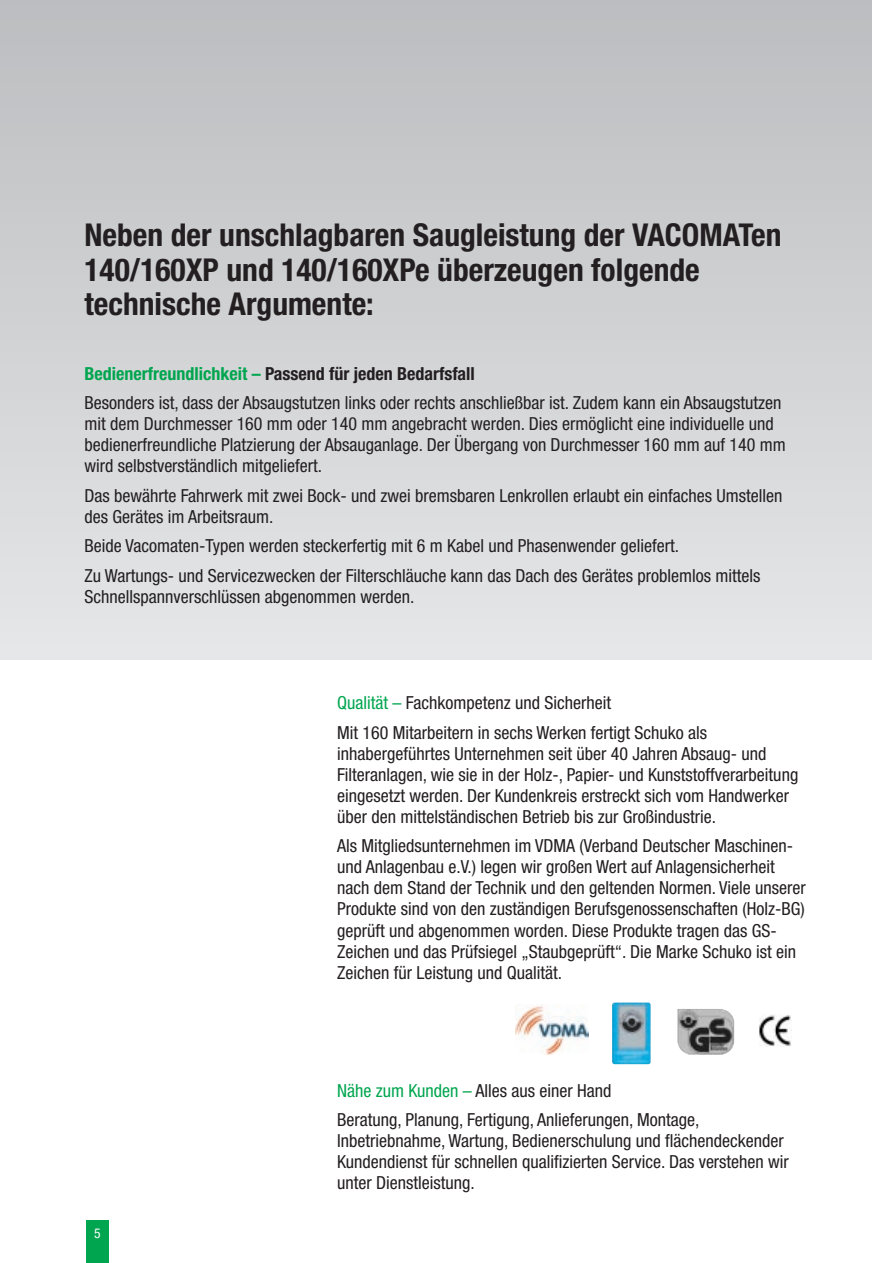
<style>
.page{position:relative;width:872px;height:1263px;background:#fff}
.page>*{position:absolute;margin:0;border:0;box-sizing:border-box;transform-origin:0 0}
.t1{font:700 condensed 31.5px/34.5px "Helvetica Neue LT Pro";color:#231f20}
.t2{font:condensed 18px/21px "Helvetica Neue LT Pro";color:#231f20}
.t3{font:condensed 13.5px "Helvetica Neue LT Pro";color:#fff}
.s1{font-weight:700;color:#00a54f}
.s2{font-weight:700}
.s3{color:#00a54f}
</style>
<div class="page">
<div style="left:0;top:0;width:872px;height:659px;background:linear-gradient(to bottom,#bcbdbf,#e6e7e9)"></div>
<img style="left:612px;top:1002px;width:39px;height:62px">
<img style="left:677px;top:1009px;width:57px;height:46px">
<img style="left:759px;top:1015px;width:33px;height:32px">
<img style="left:516px;top:1005px;width:73px;height:49px">
<div style="left:86px;top:1220px;width:23px;height:43px;background:#00a54f"></div>
<h1 class="t1" style="left:84px;top:218px;width:698px">Neben der unschlagbaren Saugleistung der VACOMATen<br>140/160XP und 140/160XPe überzeugen folgende technische Argumente:</h1>
<p class="t2" style="left:84px;top:358px;width:698px;line-height:29.5px"><span class="s1">Bedienerfreundlichkeit –</span> <span class="s2">Passend für jeden Bedarfsfall<br></span>Besonders ist, dass der Absaugstutzen links oder rechts anschließbar ist. Zudem kann ein Absaugstutzen</p>
<p class="t2" style="left:84px;top:413px;width:703px">mit dem Durchmesser 160 mm oder 140 mm angebracht werden. Dies ermöglicht eine individuelle und bedienerfreundliche Platzierung der Absauganlage. Der Übergang von Durchmesser 160 mm auf 140 mm wird selbstverständlich mitgeliefert.</p>
<p class="t2" style="left:84px;top:485px;width:699px">Das bewährte Fahrwerk mit zwei Bock- und zwei bremsbaren Lenkrollen erlaubt ein einfaches Umstellen des Gerätes im Arbeitsraum.</p>
<p class="t2" style="left:84px;top:531px;width:677px;line-height:29.5px">Beide Vacomaten-Typen werden steckerfertig mit 6 m Kabel und Phasenwender geliefert.<br>Zu Wartungs- und Servicezwecken der Filterschläuche kann das Dach des Gerätes problemlos mittels</p>
<p class="t2" style="left:84px;top:586px;width:331px">Schnellspannverschlüssen abgenommen werden.</p>
<p class="t2" style="left:337px;top:688px;width:372px;line-height:29.5px"><span class="s3">Qualität –</span> Fachkompetenz und Sicherheit<br>Mit 160 Mitarbeitern in sechs Werken fertigt Schuko als</p>
<p class="t2" style="left:337px;top:743px;width:463px">inhabergeführtes Unternehmen seit über 40 Jahren Absaug- und Filteranlagen, wie sie in der Holz-, Papier- und Kunststoffverarbeitung eingesetzt werden. Der Kundenkreis erstreckt sich vom Handwerker über den mittelständischen Betrieb bis zur Großindustrie.</p>
<p class="t2" style="left:337px;top:835px;width:470px">Als Mitgliedsunternehmen im VDMA (Verband Deutscher Maschinen&shy;und Anlagenbau e.V.) legen wir großen Wert auf Anlagensicherheit nach dem Stand der Technik und den geltenden Normen. Viele unserer Produkte sind von den zuständigen Berufsgenossenschaften (Holz-BG) geprüft und abgenommen worden. Diese Produkte tragen das GS-Zeichen und das Prüfsiegel „Staubgeprüft“. Die Marke Schuko ist ein Zeichen für Leistung und Qualität.</p>
<p class="t3" style="left:94px;top:1226px;width:8px">5</p>
<p class="t2" style="left:337px;top:1075px;width:364px;line-height:29.5px"><span class="s3">Nähe zum Kunden –</span> Alles aus einer Hand<br>Beratung, Planung, Fertigung, Anlieferungen, Montage,</p>
<p class="t2" style="left:337px;top:1130px;width:453px">Inbetriebnahme, Wartung, Bedienerschulung und flächendeckender<br>Kundendienst für schnellen qualifizierten Service. Das verstehen wir unter Dienstleistung.</p>
</div>
